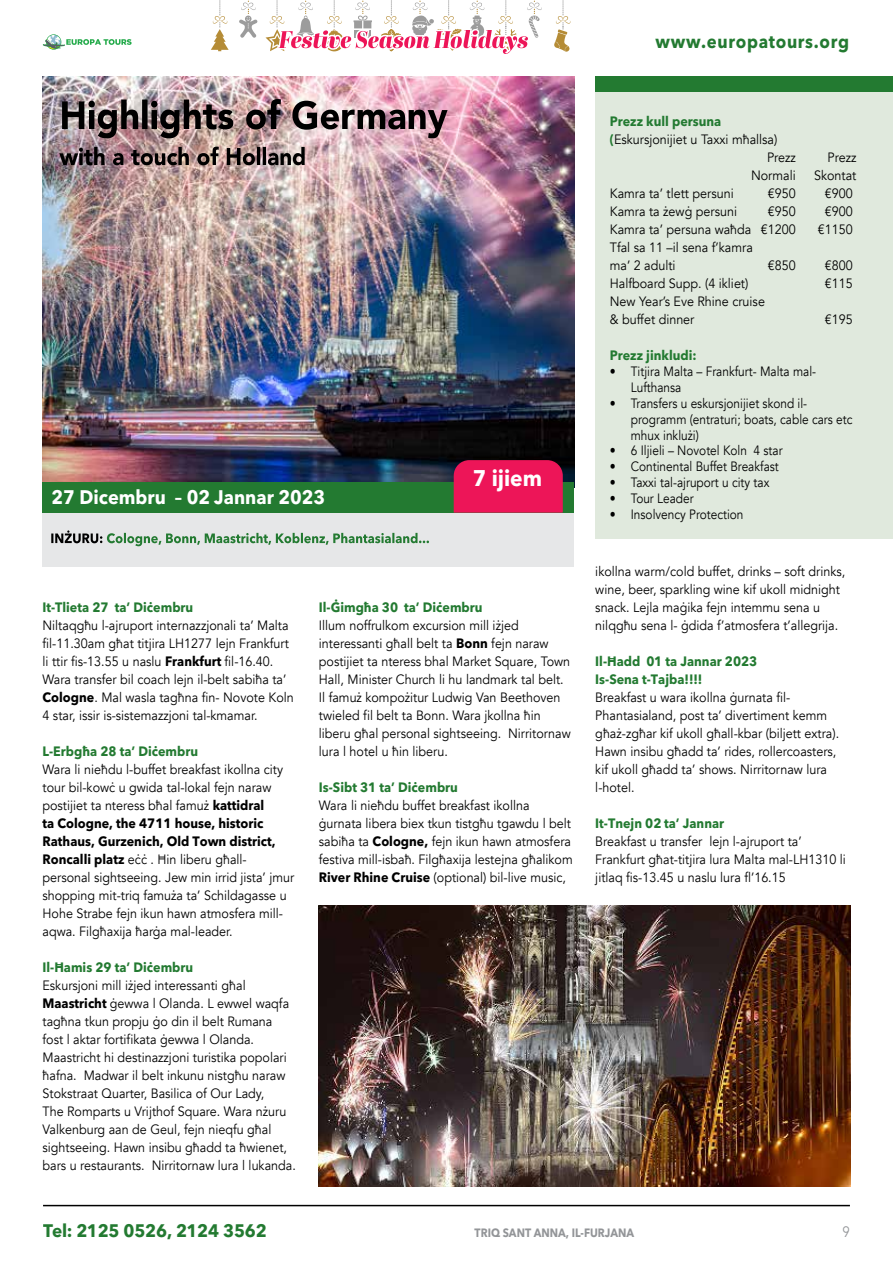
<style>
.page{position:relative;width:893px;height:1263px;background:#fff}
.page>*{position:absolute;margin:0;border:0;box-sizing:border-box;transform-origin:0 0}
.t1{font:700 22.5px "Avenir Next LT Pro";color:#fff;scale:.93 1}
.t2{font:700 19.5px "Avenir Next LT Pro";color:#fff;scale:.93 1}
.t3{font:700 18.6px "Avenir Next LT Pro";letter-spacing:.04em;color:#237a31;scale:.9 1}
.t4{font:700 18px "Avenir Next LT Pro";letter-spacing:-.01em;color:#237a31;scale:.95 1}
.t5{font:15px "Avenir";color:#939598;scale:.88 1}
.t6{font:13.5px/18px "Avenir";color:#000;scale:.93 1}
.t7{font:13.5px/15.9px "Avenir";color:#000;scale:.88 1}
.t8{font:700 13.5px/18px "Avenir Next LT Pro";color:#237a31;scale:.93 1}
.t9{font:700 13.5px/18px "Avenir Next LT Pro";color:#000;scale:.93 1}
.t10{font:700 12px "Avenir Next LT Pro";color:#939598;scale:.88 1}
.s1{font-family:"Avenir Next LT Pro";font-weight:700;color:#237a31}
.s2{font-family:"Avenir Next LT Pro";font-weight:700}
</style>
<div class="page">
<hr style="left:43px;top:1205px;width:807px;height:1px;background:#000">
<svg style="left:43px;top:34px;width:89px;height:16px"></svg>
<svg style="left:211px;top:0;width:18px;height:51px"></svg>
<svg style="left:239px;top:1px;width:18px;height:37px"></svg>
<svg style="left:554px;top:0;width:16px;height:52px"></svg>
<svg style="left:266px;top:0;width:276px;height:77px"></svg>
<div style="left:595px;top:77px;width:298px;height:462px;background:#e0e9dd"></div>
<div style="left:595px;top:77px;width:298px;height:15px;background:#237a31"></div>
<img style="left:43px;top:77px;width:531px;height:405px">
<div style="left:43px;top:507px;width:531px;height:60px;background:#e6e7e8"></div>
<svg style="left:51px;top:530px;width:378px;height:16px"></svg>
<div style="left:43px;top:482px;width:531px;height:31px;background:#237a31"></div>
<div style="left:454px;top:460px;width:109px;height:53px;background:#ed1558"></div>
<img style="left:59px;top:147px;width:246px;height:18px">
<img style="left:62px;top:99px;width:386px;height:39px">
<img style="left:319px;top:906px;width:531px;height:280px">
<h3 class="t3" style="left:656px;top:25px;width:216px">www.europatours.org</h3>
<p class="t8" style="left:610px;top:112px;width:121px">Prezz kull persuna</p>
<p class="t6" style="left:767px;top:130px;width:32px;text-indent:-157px"><span class="s1">(</span>Eskursjonijiet u Taxxi mħallsa)<br>Prezz</p>
<p class="t6" style="left:828px;top:148px;width:32px">Prezz</p>
<p class="t6" style="left:751px;top:166px;width:50px">Normali</p>
<p class="t6" style="left:814px;top:166px;width:47px">Skontat</p>
<p class="t6" style="left:610px;top:184px;width:135px">Kamra ta’ tlett persuni</p>
<p class="t6" style="left:768px;top:184px;width:32px">€950</p>
<p class="t6" style="left:825px;top:184px;width:32px">€900</p>
<p class="t6" style="left:610px;top:202px;width:138px">Kamra ta żewġ persuni</p>
<p class="t6" style="left:768px;top:202px;width:32px">€950</p>
<p class="t6" style="left:825px;top:202px;width:32px">€900</p>
<p class="t6" style="left:610px;top:220px;width:202px">Kamra ta’ persuna waħda €1200</p>
<p class="t6" style="left:818px;top:220px;width:39px">€1150</p>
<p class="t6" style="left:610px;top:238px;width:155px">Tfal sa 11 –il sena f’kamra ma’ 2 adulti</p>
<p class="t6" style="left:768px;top:256px;width:32px">€850</p>
<p class="t6" style="left:825px;top:256px;width:32px">€800</p>
<h2 class="t2" style="left:52px;top:480px;width:296px">27 Dicembru – 02 Jannar 2023</h2>
<h1 class="t1" style="left:473px;top:459px;width:76px">7 ijiem</h1>
<p class="t8" style="left:43px;top:598px;width:164px">It-Tlieta 27 ta’ Diċembru</p>
<p class="t6" style="left:43px;top:617px;width:272px">Niltaqgħu l-ajruport internazzjonali ta’ Malta fil-11.30am għat titjira LH1277 lejn Frankfurt li ttir fis-13.55 u naslu <span class="s2">Frankfurt</span> fil-16.40.<br>Wara transfer bil coach lejn il-belt sabiħa ta’ <span class="s2">Cologne</span>. Mal wasla tagħna fin- Novote Koln 4 star, issir is-sistemazzjoni tal-kmamar.</p>
<p class="t8" style="left:43px;top:742px;width:169px">L-Erbgħa 28 ta’ Diċembru</p>
<p class="t6" style="left:43px;top:761px;width:260px">Wara li nieħdu l-buffet breakfast ikollna city tour bil-kowċ u gwida tal-lokal fejn naraw postijiet ta nteress bħal famuż <span class="s2">kattidral</span></p>
<p class="t9" style="left:43px;top:814px;width:252px">ta Cologne, the 4711 house, historic<br>Rathaus, Gurzenich, Old Town district,</p>
<p class="t6" style="left:43px;top:851px;width:272px"><span class="s2">Roncalli platz</span> eċċ . Ħin liberu għall&shy;personal sightseeing. Jew min irrid jista’ jmur shopping mit-triq famuża ta’ Schildagasse u Hohe Strabe fejn ikun hawn atmosfera mill&shy;aqwa. Filgħaxija ħarġa mal-leader.</p>
<p class="t8" style="left:43px;top:958px;width:164px">Il-Ħamis 29 ta’ Diċembru</p>
<p class="t6" style="left:43px;top:977px;width:274px">Eskursjoni mill iżjed interessanti għal <span class="s2">Maastricht</span> ġewwa l Olanda. L ewwel waqfa tagħna tkun propju ġo din il belt Rumana fost l aktar fortifikata ġewwa l Olanda.<br>Maastricht hi destinazzjoni turistika popolari ħafna. Madwar il belt inkunu nistgħu naraw Stokstraat Quarter, Basilica of Our Lady,<br>The Romparts u Vrijthof Square. Wara nżuru Valkenburg aan de Geul, fejn nieqfu għal sightseeing. Hawn insibu għadd ta ħwienet, bars u restaurants. Nirritornaw lura l lukanda.</p>
<p class="t8" style="left:319px;top:598px;width:177px">Il-Ġimgħa 30 ta’ Diċembru</p>
<p class="t6" style="left:319px;top:616px;width:272px">Illum noffrulkom excursion mill iżjed interessanti għall belt ta <span class="s2">Bonn</span> fejn naraw postijiet ta nteress bhal Market Square, Town Hall, Minister Church li hu landmark tal belt.<br>Il famuż kompożitur Ludwig Van Beethoven twieled fil belt ta Bonn. Wara jkollna ħin liberu għal personal sightseeing. Nirritornaw lura l hotel u ħin liberu.</p>
<p class="t8" style="left:319px;top:778px;width:151px">Is-Sibt 31 ta’ Diċembru</p>
<p class="t6" style="left:319px;top:796px;width:274px">Wara li nieħdu buffet breakfast ikollna ġurnata libera biex tkun tistgħu tgawdu l belt sabiħa ta <span class="s2">Cologne,</span> fejn ikun hawn atmosfera festiva mill-isbaħ. Filgħaxija lestejna għalikom <span class="s2">River Rhine Cruise</span> (optional) bil-live music,</p>
<p class="t6" style="left:610px;top:274px;width:150px">Halfboard Supp. (4 ikliet)</p>
<p class="t6" style="left:825px;top:274px;width:32px">€115</p>
<p class="t6" style="left:610px;top:292px;width:168px">New Year’s Eve Rhine cruise &amp; buffet dinner</p>
<p class="t6" style="left:825px;top:310px;width:32px">€195</p>
<p class="t8" style="left:610px;top:346px;width:95px">Prezz jinkludi:</p>
<p class="t7" style="left:631px;top:364px;width:212px;text-indent:-21px">• Titjira Malta – Frankfurt- Malta mal-<br>Lufthansa</p>
<p class="t7" style="left:631px;top:395px;width:253px;text-indent:-21px">• Transfers u eskursjonijiet skond il&shy;programm (entraturi; boats, cable cars etc mhux inklużi)</p>
<p class="t7" style="left:610px;top:443px;width:198px">• 6 Iljieli – Novotel Koln 4 star</p>
<p class="t7" style="left:610px;top:459px;width:194px">• Continental Buffet Breakfast</p>
<p class="t7" style="left:610px;top:475px;width:183px">• Taxxi tal-ajruport u city tax</p>
<p class="t7" style="left:610px;top:491px;width:97px">• Tour Leader</p>
<p class="t7" style="left:610px;top:507px;width:153px">• Insolvency Protection</p>
<p class="t6" style="left:595px;top:563px;width:270px">ikollna warm/cold buffet, drinks – soft drinks, wine, beer, sparkling wine kif ukoll midnight snack. Lejla maġika fejn intemmu sena u nilqgħu sena l- ġdida f’atmosfera t’allegrija.</p>
<p class="t8" style="left:595px;top:652px;width:176px">Il-Ħadd 01 ta Jannar 2023<br>Is-Sena t-Tajba!!!!</p>
<p class="t6" style="left:595px;top:689px;width:264px">Breakfast u wara ikollna ġurnata fil-Phantasialand, post ta’ divertiment kemm għaż-zgħar kif ukoll għall-kbar (biljett extra).<br>Hawn insibu għadd ta’ rides, rollercoasters, kif ukoll għadd ta’ shows. Nirritornaw lura l-hotel.</p>
<p class="t8" style="left:595px;top:814px;width:140px">It-Tnejn 02 ta’ Jannar</p>
<p class="t6" style="left:595px;top:833px;width:271px">Breakfast u transfer lejn l-ajruport ta’<br>Frankfurt għat-titjira lura Malta mal-LH1310 li jitlaq fis-13.45 u naslu lura fl’16.15</p>
<h3 class="t4" style="left:43px;top:1215px;width:237px">Tel: 2125 0526, 2124 3562</h3>
<p class="t10" style="left:475px;top:1222px;width:183px">TRIQ SANT ANNA, IL-FURJANA</p>
<p class="t5" style="left:843px;top:1223px;width:10px">9</p>
</div>
